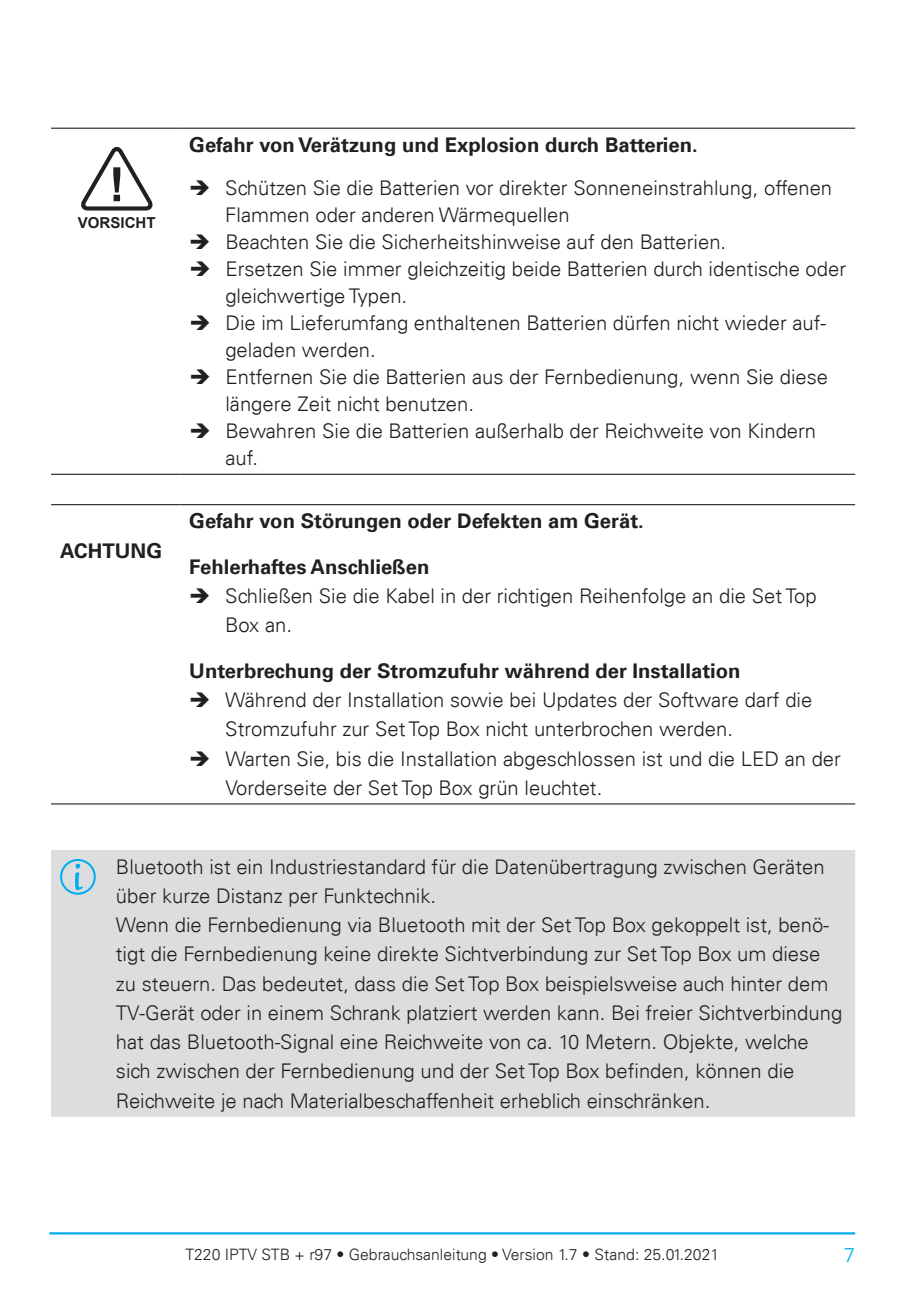
<style>
.page{position:relative;width:919px;height:1302px;background:#fff}
.page>*{position:absolute;margin:0;border:0;box-sizing:border-box;transform-origin:0 0}
.t1{font:300 20.25px/29.2px "Univers LT";color:#231f20}
.t2{font:700 20.25px "Univers LT";color:#231f20}
.t3{font:300 20.25px "Univers LT";color:#00aeef}
.t4{font:300 15.75px "Univers LT";color:#231f20}
.t5{font:700 15.08px "Arial";color:#231f20}
</style>
<div class="page">
<hr style="left:51px;top:128px;width:129px;height:1px;background:#231f20">
<hr style="left:180px;top:128px;width:675px;height:1px;background:#231f20">
<hr style="left:51px;top:473px;width:129px;height:2px;background:#231f20">
<hr style="left:180px;top:473px;width:675px;height:2px;background:#231f20">
<hr style="left:51px;top:504px;width:129px;height:1px;background:#231f20">
<hr style="left:180px;top:504px;width:675px;height:1px;background:#231f20">
<hr style="left:51px;top:803px;width:129px;height:1px;background:#231f20">
<hr style="left:180px;top:803px;width:675px;height:1px;background:#231f20">
<div style="left:51px;top:850px;width:804px;height:266px;background:#dcdddf"></div>
<svg style="left:60px;top:858px;width:36px;height:36px"></svg>
<svg style="left:81px;top:147px;width:72px;height:64px"></svg>
<hr style="left:49px;top:1231px;width:806px;height:3px;background:#00aeef">
<p class="t5" style="left:78px;top:212px;width:79px">VORSICHT</p>
<p class="t2" style="left:60px;top:538px;width:103px">ACHTUNG</p>
<p class="t2" style="left:189px;top:133px;width:510px">Gefahr von Verätzung und Explosion durch Batterien.</p>
<p class="t1" style="left:225px;top:174px;width:622px;line-height:27px">Schützen Sie die Batterien vor direkter Sonneneinstrahlung, offenen Flammen oder anderen Wärmequellen<br>Beachten Sie die Sicherheitshinweise auf den Batterien.<br>Ersetzen Sie immer gleichzeitig beide Batterien durch identische oder gleichwertige Typen.<br>Die im Lieferumfang enthaltenen Batterien dürfen nicht wieder auf&shy;geladen werden.<br>Entfernen Sie die Batterien aus der Fernbedienung, wenn Sie diese längere Zeit nicht benutzen.<br>Bewahren Sie die Batterien außerhalb der Reichweite von Kindern auf.</p>
<p class="t2" style="left:189px;top:509px;width:456px">Gefahr von Störungen oder Defekten am Gerät.</p>
<p class="t2" style="left:189px;top:554px;width:242px">Fehlerhaftes Anschließen</p>
<p class="t1" style="left:225px;top:581px;width:593px">Schließen Sie die Kabel in der richtigen Reihenfolge an die Set Top<br>Box an.</p>
<p class="t2" style="left:189px;top:658px;width:553px">Unterbrechung der Stromzufuhr während der Installation</p>
<p class="t1" style="left:225px;top:685px;width:617px">Während der Installation sowie bei Updates der Software darf die Stromzufuhr zur Set Top Box nicht unterbrochen werden.<br>Warten Sie, bis die Installation abgeschlossen ist und die LED an der Vorderseite der Set Top Box grün leuchtet.</p>
<p class="t1" style="left:116px;top:851px;width:727px">Bluetooth ist ein Industriestandard für die Datenübertragung zwischen Geräten über kurze Distanz per Funktechnik.<br>Wenn die Fernbedienung via Bluetooth mit der Set Top Box gekoppelt ist, benö&shy;tigt die Fernbedienung keine direkte Sichtverbindung zur Set Top Box um diese zu steuern. Das bedeutet, dass die Set Top Box beispielsweise auch hinter dem TV-Gerät oder in einem Schrank platziert werden kann. Bei freier Sichtverbindung hat das Bluetooth-Signal eine Reichweite von ca. 10 Metern. Objekte, welche sich zwischen der Fernbedienung und der Set Top Box befinden, können die Reichweite je nach Materialbeschaffenheit erheblich einschränken.</p>
<p class="t4" style="left:185px;top:1244px;width:535px">T220 IPTV STB + r97 • Gebrauchsanleitung • Version 1.7 • Stand: 25.01.2021</p>
<p class="t3" style="left:843px;top:1242px;width:13px">7</p>
</div>
